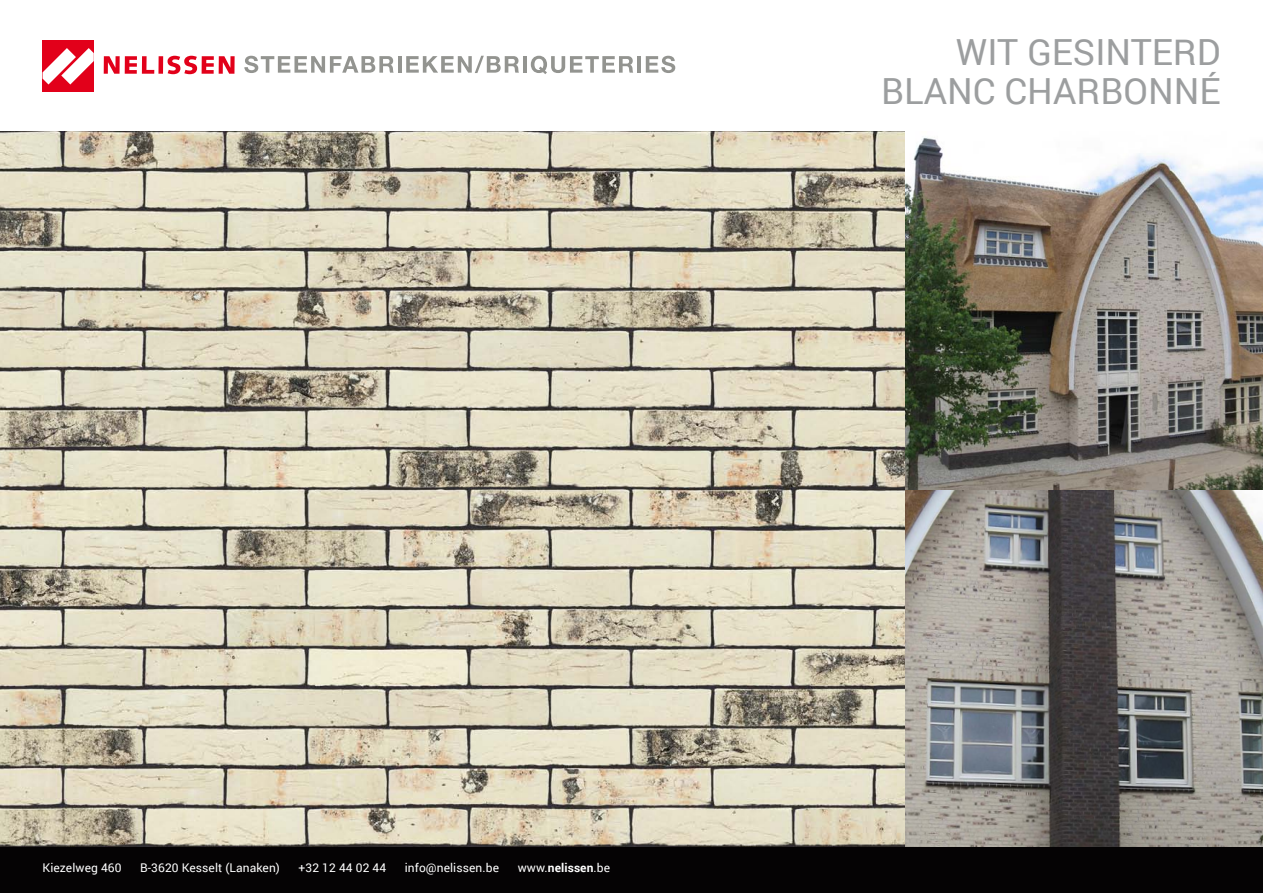
<style>
.page{position:relative;width:1263px;height:893px;background:#fff}
.page>*{position:absolute;margin:0;border:0;box-sizing:border-box;transform-origin:0 0}
.t1{font:36px/39px "Roboto";color:#9c9e9f;text-align:right}
.t2{font:12px "Roboto";letter-spacing:.01em;color:#fff}
.t3{font:700 12px "Roboto";color:#fff}
.s1{font-weight:400}
</style>
<div class="page">
<div style="left:43px;top:40px;width:51px;height:51px;background:#e2001a"></div>
<div style="left:158px;top:56px;width:5px;height:18px;background:#e2001a"></div>
<svg style="left:104px;top:56px;width:50px;height:18px"></svg>
<svg style="left:168px;top:56px;width:67px;height:18px"></svg>
<svg style="left:43px;top:48px;width:51px;height:37px"></svg>
<svg style="left:244px;top:56px;width:150px;height:17px"></svg>
<hr style="left:398px;top:56px;width:3px;height:17px;background:#939490">
<svg style="left:406px;top:56px;width:113px;height:17px"></svg>
<hr style="left:523px;top:56px;width:4px;height:17px;background:#939490">
<svg style="left:531px;top:56px;width:102px;height:18px"></svg>
<hr style="left:637px;top:56px;width:4px;height:17px;background:#939490">
<svg style="left:646px;top:56px;width:29px;height:17px"></svg>
<div style="left:0;top:846px;width:1263px;height:47px;background:#050304"></div>
<img style="left:0;top:132px;width:906px;height:714px">
<img style="left:906px;top:489px;width:357px;height:357px">
<img style="left:906px;top:137px;width:357px;height:352px">
<h1 class="t1" style="left:881px;top:32px;width:341px">WIT GESINTERD<br>BLANC CHARBONNé</h1>
<p class="t2" style="left:43px;top:859px;width:81px">Kiezelweg 460</p>
<p class="t2" style="left:140px;top:859px;width:141px">B-3620 Kesselt (Lanaken)</p>
<p class="t2" style="left:299px;top:859px;width:89px">+32 12 44 02 44</p>
<p class="t2" style="left:405px;top:859px;width:96px">info@nelissen.be</p>
<p class="t3" style="left:518px;top:859px;width:94px"><span class="s1">www.</span>nelissen<span class="s1">.be</span></p>
</div>
